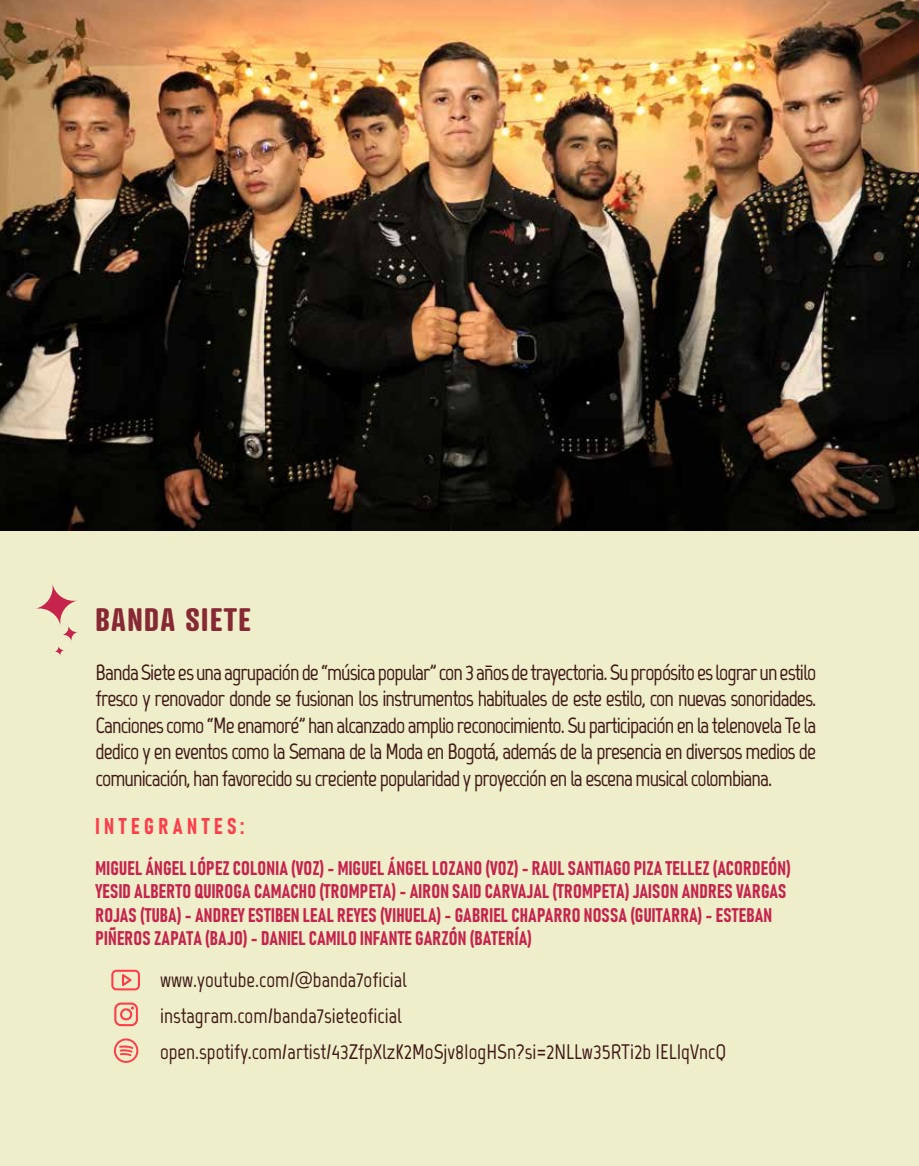
<style>
.page{position:relative;width:919px;height:1166px;background:#fff}
.page>*{position:absolute;margin:0;border:0;box-sizing:border-box;transform-origin:0 0}
.t1{font:700 31.5px "Atrament";letter-spacing:.05em;color:#872935}
.t2{font:22.5px "Bahnschrift";letter-spacing:.2em;color:#ff3c4a}
.t3{font:700 22.05px/26.4px "Marvel";letter-spacing:-.04em;color:#3f1917;text-align:justify}
.t4{font:700 21px/36px "Marvel";color:#3f1917}
.t5{font:19.5px/23.4px "Bahnschrift";letter-spacing:.01em;color:#c6234d}
</style>
<div class="page">
<div style="left:0;top:0;width:918px;height:1166px;background:#efeeca"></div>
<img style="left:0;top:0;width:918px;height:530px">
<svg style="left:35px;top:583px;width:43px;height:43px"></svg>
<svg style="left:62px;top:625px;width:16px;height:16px"></svg>
<svg style="left:54px;top:646px;width:10px;height:10px"></svg>
<svg style="left:111px;top:970px;width:29px;height:20px"></svg>
<svg style="left:114px;top:1002px;width:24px;height:24px"></svg>
<svg style="left:113px;top:1038px;width:25px;height:25px"></svg>
<h1 class="t1" style="left:95px;top:599px;width:157px">BANDA SIETE</h1>
<p class="t3" style="left:95px;top:659px;width:721px">Banda Siete es una agrupación de “música popular” con 3 años de trayectoria. Su propósito es lograr un estilo fresco y renovador donde se fusionan los instrumentos habituales de este estilo, con nuevas sonoridades.<br>Canciones como “Me enamoré” han alcanzado amplio reconocimiento. Su participación en la telenovela Te la dedico y en eventos como la Semana de la Moda en Bogotá, además de la presencia en diversos medios de comunicación, han favorecido su creciente popularidad y proyección en la escena musical colombiana.</p>
<p class="t2" style="left:95px;top:811px;width:150px">INTEGRANTES:</p>
<p class="t5" style="left:95px;top:856px;width:696px">MIGUEL ÁNGEL LÓPEZ COLONIA (VOZ) - MIGUEL ÁNGEL LOZANO (VOZ) - RAUL SANTIAGO PIZA TELLEZ (ACORDEÓN)<br>YESID ALBERTO QUIROGA CAMACHO (TROMPETA) - AIRON SAID CARVAJAL (TROMPETA) JAISON ANDRES VARGAS ROJAS (TUBA) - ANDREY ESTIBEN LEAL REYES (VIHUELA) - GABRIEL CHAPARRO NOSSA (GUITARRA) - ESTEBAN PIÑEROS ZAPATA (BAJO) - DANIEL CAMILO INFANTE GARZÓN (BATERÍA)</p>
<p class="t4" style="left:160px;top:961px;width:567px">www.youtube.com/@banda7oficial<br>instagram.com/banda7sieteoficial open.spotify.com/artist/43ZfpXlzK2MoSjv8IogHSn?si=2NLLw35RTi2b_IELIqVncQ</p>
</div>
